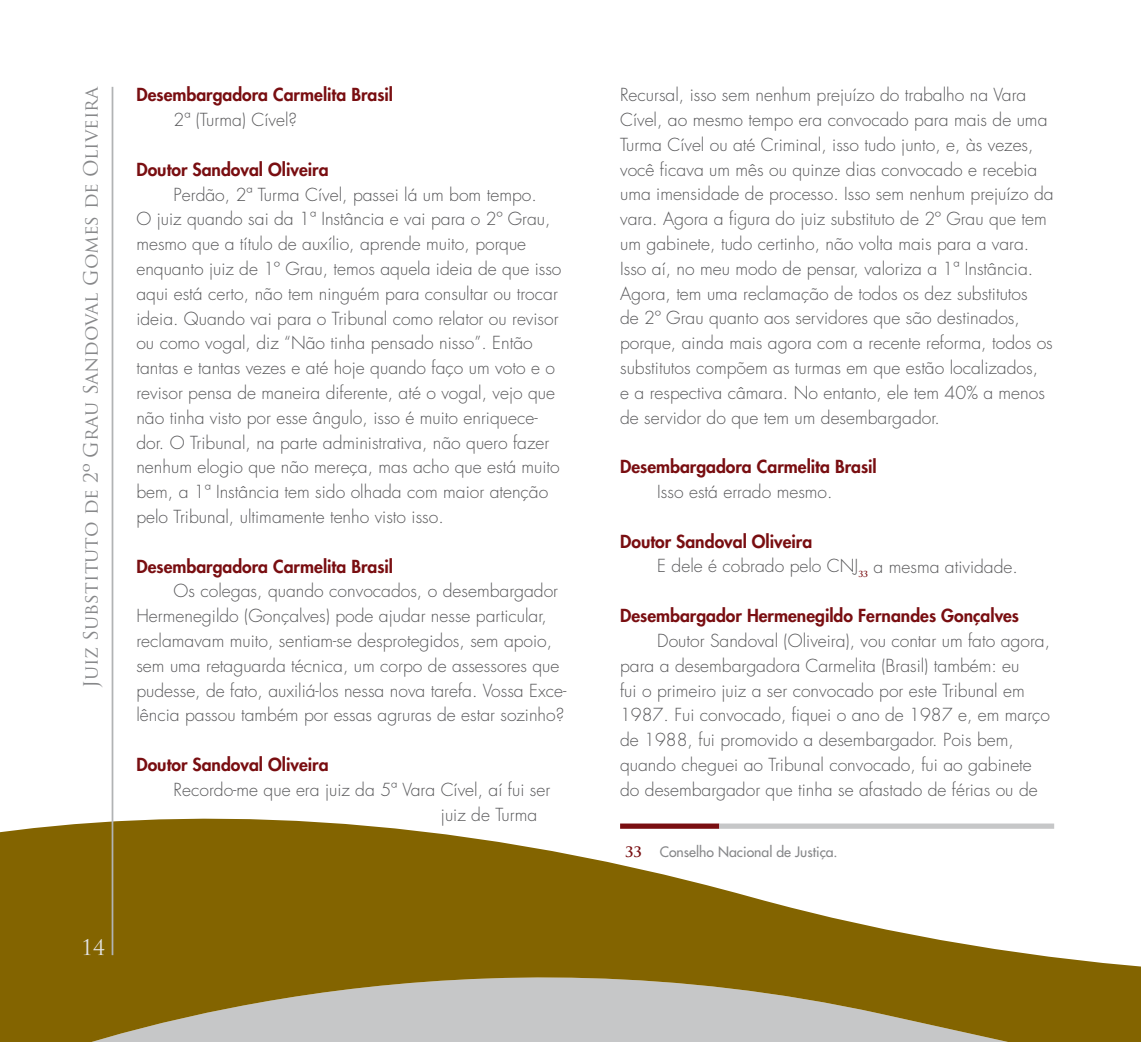
<style>
.page{position:relative;width:1141px;height:1042px;background:#fff}
.page>*{position:absolute;margin:0;border:0;box-sizing:border-box;transform-origin:0 0}
.t1{font:21px "Trajan Pro";color:#e3e4e4}
.t2{font:19.25px "Trajan Pro";color:#87888a}
.t3{font:300 17.5px/24.8px "Futura Std";color:#58585a}
.t4{font:800 17.5px "Futura Std";color:#790e11}
.t5{font:500 14px "Futura Std";color:#87888a}
.t6{font:700 14px "Trajan Pro";color:#790e11}
.s1{font-weight:800;color:#790e11}
</style>
<div class="page">
<svg style="left:0;top:819px;width:1141px;height:223px;fill:#836400"></svg>
<hr style="left:112px;top:87px;width:1px;height:868px;background:#b1b3b4">
<div style="left:620px;top:823px;width:99px;height:6px;background:#790e11"></div>
<div style="left:719px;top:823px;width:335px;height:6px;background:#c6c7c8"></div>
<p class="t2" style="left:79px;top:688px;width:604px;rotate:-90deg">Juiz Substituto de 2º Grau Sandoval Gomes de Oliveira</p>
<p class="t4" style="left:136px;top:84px;width:258px">Desembargadora Carmelita Brasil</p>
<p class="t3" style="left:174px;top:108px;width:125px">2ª (Turma) Cível?</p>
<p class="t4" style="left:136px;top:158px;width:194px">Doutor Sandoval Oliveira</p>
<p class="t3" style="left:136px;top:182px;width:427px;text-indent:37px">Perdão, 2ª Turma Cível, passei lá um bom tempo.<br>O juiz quando sai da 1ª Instância e vai para o 2º Grau, mesmo que a título de auxílio, aprende muito, porque enquanto juiz de 1º Grau, temos aquela ideia de que isso aqui está certo, não tem ninguém para consultar ou trocar ideia. Quando vai para o Tribunal como relator ou revisor ou como vogal, diz “Não tinha pensado nisso”. Então tantas e tantas vezes e até hoje quando faço um voto e o revisor pensa de maneira diferente, até o vogal, vejo que não tinha visto por esse ângulo, isso é muito enriquece&shy;dor. O Tribunal, na parte administrativa, não quero fazer nenhum elogio que não mereça, mas acho que está muito bem, a 1ª Instância tem sido olhada com maior atenção pelo Tribunal, ultimamente tenho visto isso.</p>
<p class="t4" style="left:136px;top:555px;width:258px">Desembargadora Carmelita Brasil</p>
<p class="t3" style="left:136px;top:579px;width:431px;text-indent:37px">Os colegas, quando convocados, o desembargador Hermenegildo (Gonçalves) pode ajudar nesse particular, reclamavam muito, sentiam-se desprotegidos, sem apoio, sem uma retaguarda técnica, um corpo de assessores que pudesse, de fato, auxiliá-los nessa nova tarefa. Vossa Exce&shy;lência passou também por essas agruras de estar sozinho?</p>
<p class="t4" style="left:136px;top:753px;width:194px">Doutor Sandoval Oliveira</p>
<p class="t3" style="left:441px;top:777px;width:111px;text-indent:-267px">Recordo-me que era juiz da 5ª Vara Cível, aí fui ser juiz de Turma</p>
<p class="t1" style="left:81px;top:934px;width:25px">14</p>
<p class="t3" style="left:620px;top:83px;width:435px">Recursal, isso sem nenhum prejuízo do trabalho na Vara Cível, ao mesmo tempo era convocado para mais de uma Turma Cível ou até Criminal, isso tudo junto, e, às vezes, você ficava um mês ou quinze dias convocado e recebia uma imensidade de processo. Isso sem nenhum prejuízo da vara. Agora a figura do juiz substituto de 2º Grau que tem um gabinete, tudo certinho, não volta mais para a vara.<br>Isso aí, no meu modo de pensar, valoriza a 1ª Instância.<br>Agora, tem uma reclamação de todos os dez substitutos<br>de 2º Grau quanto aos servidores que são destinados, porque, ainda mais agora com a recente reforma, todos os substitutos compõem as turmas em que estão localizados,<br>e a respectiva câmara. No entanto, ele tem 40% a menos de servidor do que tem um desembargador.</p>
<p class="t4" style="left:620px;top:456px;width:258px">Desembargadora Carmelita Brasil</p>
<p class="t3" style="left:657px;top:480px;width:177px">Isso está errado mesmo.</p>
<p class="t3" style="left:657px;top:529px;width:362px;text-indent:-37px"><span class="s1">Doutor Sandoval Oliveira<br></span>E dele é cobrado pelo CNJ<sub>33</sub> a mesma atividade.</p>
<p class="t4" style="left:620px;top:605px;width:401px">Desembargador Hermenegildo Fernandes Gonçalves</p>
<p class="t3" style="left:620px;top:629px;width:432px;text-indent:37px">Doutor Sandoval (Oliveira), vou contar um fato agora, para a desembargadora Carmelita (Brasil) também: eu<br>fui o primeiro juiz a ser convocado por este Tribunal em 1987. Fui convocado, fiquei o ano de 1987 e, em março de 1988, fui promovido a desembargador. Pois bem, quando cheguei ao Tribunal convocado, fui ao gabinete do desembargador que tinha se afastado de férias ou de</p>
<p class="t6" style="left:625px;top:843px;width:18px">33</p>
<p class="t5" style="left:660px;top:843px;width:179px">Conselho Nacional de Justiça.</p>
</div>
